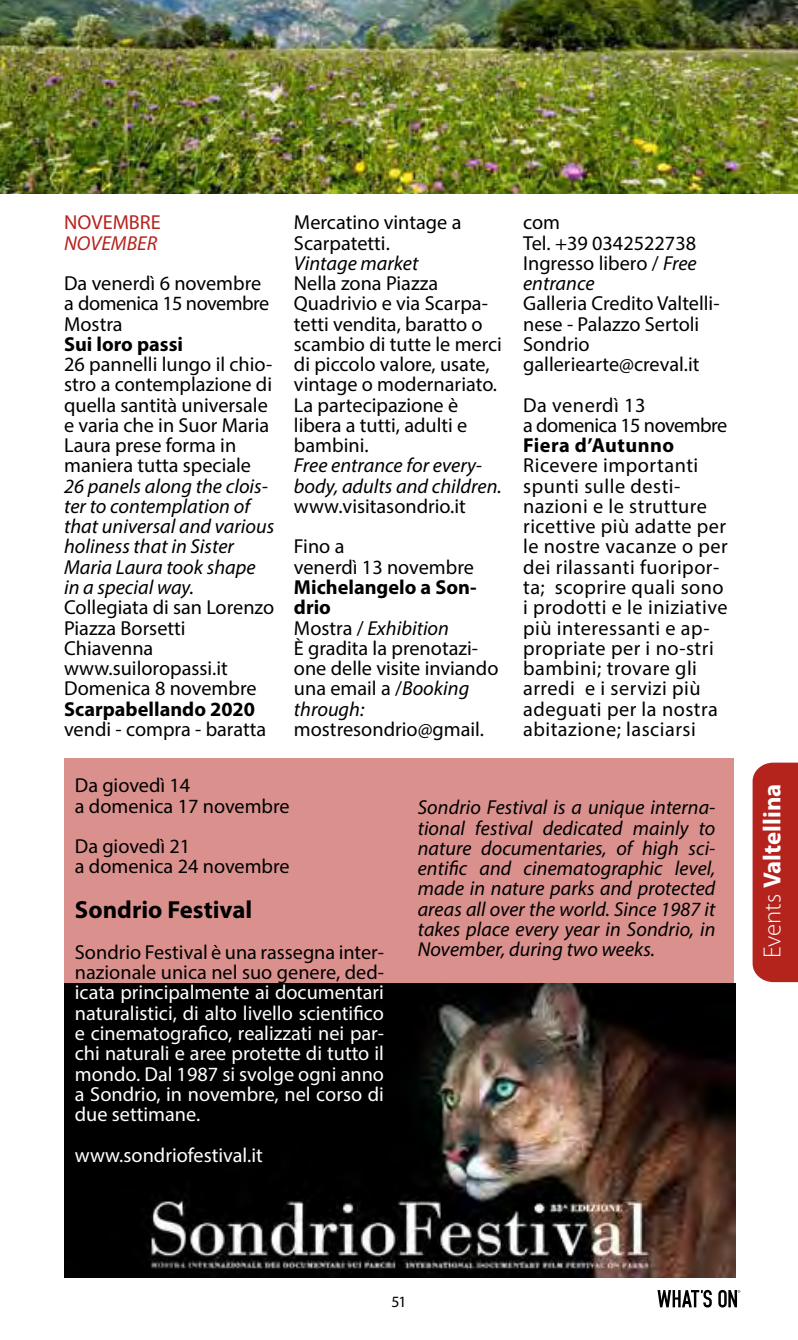
<style>
.page{position:relative;width:798px;height:1340px;background:#fff}
.page>*{position:absolute;margin:0;border:0;box-sizing:border-box;transform-origin:0 0}
.t1{font:700 24.75px "Myriad Pro";color:#fff}
.t2{font:700 24.75px "Myriad Pro";color:#000}
.t3{font:20.25px/20.2px "Myriad Pro";color:#000}
.t4{font:italic 20.25px/20.2px "Myriad Pro";color:#000}
.t5{font:20.25px/20.2px "Myriad Pro";letter-spacing:.025em;color:#000}
.t6{font:20.25px/20.2px "Myriad Pro";color:#fff;text-align:justify}
.t7{font:700 20.25px "Myriad Pro";color:#000}
.t8{font:20.25px/20.2px "Myriad Pro";letter-spacing:-.025em;color:#000}
.t9{font:700 20.25px "Myriad Pro";letter-spacing:.025em;color:#000}
.t10{font:20.25px "Myriad Pro";color:#b5231d}
.t11{font:italic 20.25px "Myriad Pro";color:#b5231d}
.t12{font:15.75px "Myriad Pro";color:#000}
.s1{font-weight:700}
.s2{font-style:italic}
.s3{font-weight:300}
</style>
<div class="page">
<div style="left:752px;top:762px;width:45px;height:220px;background:#b5231d"></div>
<img style="left:0;top:0;width:797px;height:193px">
<svg style="left:657px;top:1289px;width:54px;height:18px"></svg>
<svg style="left:718px;top:1289px;width:22px;height:18px"></svg>
<div style="left:64px;top:758px;width:669px;height:516px;background:#da918e"></div>
<img style="left:64px;top:983px;width:670px;height:294px">
<p class="t10" style="left:64px;top:210px;width:98px">NOVEMBRE</p>
<p class="t11" style="left:64px;top:230px;width:95px">NOVEMBER</p>
<p class="t3" style="left:64px;top:273px;width:207px">Da venerdì 6 novembre a domenica 15 novembre<br>Mostra</p>
<p class="t7" style="left:64px;top:331px;width:120px">Sui loro passi</p>
<p class="t3" style="left:64px;top:354px;width:209px">26 pannelli lungo il chio&shy;stro a contemplazione di quella santità universale e varia che in Suor Maria<br>Laura prese forma in maniera tutta speciale</p>
<p class="t4" style="left:64px;top:475px;width:211px">26 panels along the clois&shy;ter to contemplation of that universal and various holiness that in Sister<br>Maria Laura took shape in a special way.</p>
<p class="t3" style="left:64px;top:597px;width:211px">Collegiata di san Lorenzo<br>Piazza Borsetti<br>Chiavenna www.suiloropassi.it<br>Domenica 8 novembre</p>
<p class="t7" style="left:64px;top:695px;width:192px">Scarpabellando 2020</p>
<p class="t3" style="left:64px;top:718px;width:204px">vendi - compra - baratta</p>
<p class="t3" style="left:294px;top:212px;width:169px">Mercatino vintage a<br>Scarpatetti.</p>
<p class="t4" style="left:294px;top:252px;width:126px">Vintage market</p>
<p class="t3" style="left:294px;top:273px;width:209px">Nella zona Piazza<br>Quadrivio e via Scarpa&shy;tetti vendita, baratto o scambio di tutte le merci di piccolo valore, usate, vintage o modernariato.<br>La partecipazione è libera a tutti, adulti e bambini.</p>
<p class="t4" style="left:294px;top:455px;width:209px">Free entrance for every&shy;body, adults and children.</p>
<p class="t3" style="left:294px;top:485px;width:173px;line-height:40.5px">www.visitasondrio.it<br>Fino a</p>
<p class="t3" style="left:294px;top:556px;width:181px">venerdì 13 novembre</p>
<p class="t3" style="left:294px;top:576px;width:206px"><span class="s1">Michelangelo a Son&shy;drio<br></span>Mostra / <span class="s2">Exhibition<br></span>È gradita la prenotazi&shy;one delle visite inviando una email a /<span class="s2">Booking through:</span></p>
<p class="t3" style="left:294px;top:718px;width:191px">mostresondrio@gmail.</p>
<p class="t3" style="left:523px;top:212px;width:175px">com<br>Tel. +39 0342522738<br>Ingresso libero / <span class="s2">Free entrance</span></p>
<p class="t3" style="left:523px;top:293px;width:198px">Galleria Credito Valtelli&shy;nese - Palazzo Sertoli<br>Sondrio galleriearte@creval.it</p>
<p class="t8" style="left:523px;top:394px;width:206px">Da venerdì 13<br>a domenica 15 novembre</p>
<p class="t9" style="left:523px;top:432px;width:152px">Fiera d’Autunno</p>
<p class="t5" style="left:523px;top:455px;width:206px">Ricevere importanti spunti sulle desti&shy;nazioni e le strutture ricettive più adatte per le nostre vacanze o per dei rilassanti fuoripor&shy;ta; scoprire quali sono i prodotti e le iniziative più interessanti e ap&shy;propriate per i no-stri bambini; trovare gli arredi e i servizi più adeguati per la nostra abitazione; lasciarsi</p>
<p class="t3" style="left:75px;top:775px;width:216px">Da giovedì 14<br>a domenica 17 novembre</p>
<p class="t3" style="left:75px;top:836px;width:216px">Da giovedì 21<br>a domenica 24 novembre</p>
<p class="t2" style="left:75px;top:894px;width:179px">Sondrio Festival</p>
<p class="t3" style="left:75px;top:941px;width:310px">Sondrio Festival è una rassegna inter&shy;nazionale unica nel suo genere, ded-</p>
<p class="t6" style="left:75px;top:982px;width:310px">icata principalmente ai documentari naturalistici, di alto livello scientifico e cinematografico, realizzati nei par&shy;chi naturali e aree protette di tutto il mondo. Dal 1987 si svolge ogni anno a Sondrio, in novembre, nel corso di due settimane.</p>
<p class="t6" style="left:75px;top:1144px;width:189px">www.sondriofestival.it</p>
<p class="t4" style="left:417px;top:797px;width:300px;text-align:justify">Sondrio Festival is a unique interna&shy;tional festival dedicated mainly to nature documentaries, of high sci&shy;entific and cinematographic level, made in nature parks and protected areas all over the world. Since 1987 it takes place every year in Sondrio, in November, during two weeks.</p>
<p class="t1" style="left:755px;top:958px;width:176px;rotate:-90deg"><span class="s3">Events</span> Valtellina</p>
<p class="t12" style="left:391px;top:1292px;width:17px">51</p>
</div>
